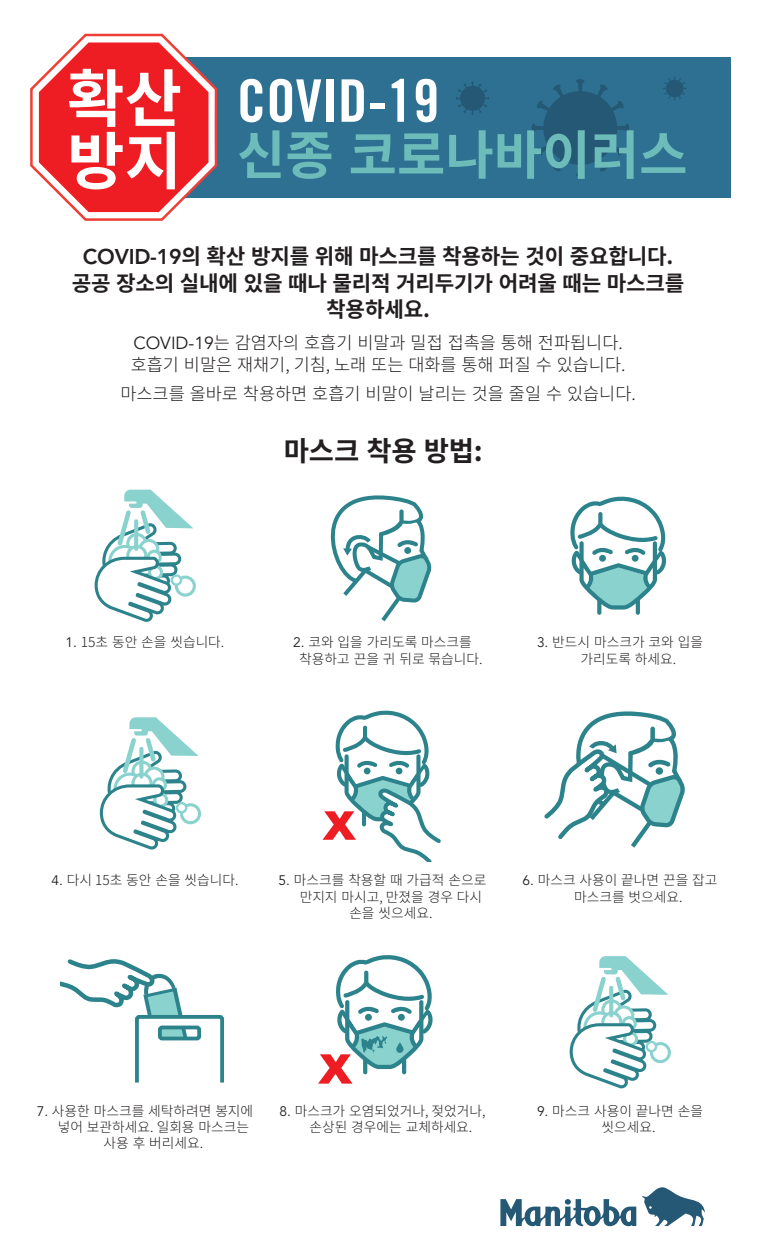
<style>
.page{position:relative;width:765px;height:1260px;background:#fff}
.page>*{position:absolute;margin:0;border:0;box-sizing:border-box;transform-origin:0 0}
.t1{font:700 62.5px/62.5px "Noto Sans CJ Kkr";color:#fff}
.t2{font:58.75px "Trade Gothic LT Std Bd Cn 20";color:#fff}
.t3{font:700 52.62px "Noto Sans CJ Kkr";color:#6dbcba}
.t4{font:700 27.5px "Noto Sans CJ Kkr";letter-spacing:-.01em;color:#231f20}
.t5{font:700 21.25px/26.2px "Noto Sans CJ Kkr";letter-spacing:-.01em;color:#231f20;text-align:center}
.t6{font:300 17.5px/21.2px "Noto Sans CJ Kkr";color:#231f20}
.t7{font:300 13.75px/16.2px "Noto Sans CJ Kkr";color:#231f20}
.s1{font-family:"Avenir LT SLI Std Heavy";font-weight:400}
.s2{font-family:"Avenir LT SLI Std Book";font-weight:400}
</style>
<div class="page">
<div style="left:79px;top:58px;width:652px;height:140px;background:#2e7092"></div>
<svg style="left:30px;top:34px;width:190px;height:187px"></svg>
<svg style="left:531px;top:79px;width:98px;height:98px"></svg>
<svg style="left:456px;top:82px;width:33px;height:33px"></svg>
<svg style="left:663px;top:77px;width:23px;height:23px"></svg>
<svg style="left:175px;top:576px;width:21px;height:21px"></svg>
<svg style="left:94px;top:490px;width:99px;height:132px"></svg>
<div style="left:171px;top:574px;width:11px;height:12px;background:#fff;border:2px solid #8ad2ce;border-radius:50%"></div>
<svg style="left:134px;top:519px;width:4px;height:32px"></svg>
<svg style="left:330px;top:495px;width:102px;height:127px"></svg>
<svg style="left:570px;top:496px;width:96px;height:119px"></svg>
<svg style="left:180px;top:803px;width:21px;height:21px"></svg>
<svg style="left:99px;top:717px;width:100px;height:133px"></svg>
<div style="left:176px;top:802px;width:11px;height:11px;background:#fff;border:2px solid #8ad2ce;border-radius:50%"></div>
<svg style="left:139px;top:747px;width:4px;height:32px"></svg>
<svg style="left:323px;top:710px;width:118px;height:151px"></svg>
<svg style="left:544px;top:711px;width:141px;height:137px"></svg>
<svg style="left:60px;top:959px;width:164px;height:124px"></svg>
<svg style="left:318px;top:955px;width:115px;height:129px"></svg>
<svg style="left:650px;top:1042px;width:21px;height:21px"></svg>
<svg style="left:569px;top:956px;width:99px;height:133px"></svg>
<div style="left:646px;top:1041px;width:11px;height:11px;background:#fff;border:2px solid #8ad2ce;border-radius:50%"></div>
<svg style="left:609px;top:986px;width:4px;height:31px"></svg>
<svg style="left:642px;top:1187px;width:63px;height:39px"></svg>
<svg style="left:500px;top:1199px;width:136px;height:27px"></svg>
<h1 class="t1" style="left:67px;top:69px;width:117px">확산 방지</h1>
<h2 class="t2" style="left:237px;top:65px;width:204px">COVID-19</h2>
<h3 class="t3" style="left:237px;top:125px;width:452px">신종 코로나바이러스</h3>
<h3 class="t5" style="left:72px;top:244px;width:614px"><span class="s1">COVID-19</span>의 확산 방지를 위해 마스크를 착용하는 것이 중요합니다. 공공 장소의 실내에 있을 때나 물리적 거리두기가 어려울 때는 마스크를 착용하세요.</h3>
<p class="t6" style="left:131px;top:333px;width:496px"><span class="s2">COVID-19</span>는 감염자의 호흡기 비말과 밀접 접촉을 통해 전파됩니다. 호흡기 비말은 재채기, 기침, 노래 또는 대화를 통해 퍼질 수 있습니다.</p>
<p class="t6" style="left:120px;top:383px;width:517px">마스크를 올바로 착용하면 호흡기 비말이 날리는 것을 줄일 수 있습니다.</p>
<h3 class="t4" style="left:284px;top:436px;width:200px">마스크 착용 방법:</h3>
<p class="t7" style="left:66px;top:635px;width:160px"><span class="s2">1.</span> 15초 동안 손을 씻습니다.</p>
<p class="t7" style="left:299px;top:635px;width:185px;text-indent:-6px"><span class="s2">2.</span> 코와 입을 가리도록 마스크를 착용하고 끈을 귀 뒤로 묶습니다.</p>
<p class="t7" style="left:581px;top:635px;width:124px;text-indent:-44px"><span class="s2">3.</span> 반드시 마스크가 코와 입을 가리도록 하세요.</p>
<p class="t7" style="left:51px;top:873px;width:189px"><span class="s2">4.</span> 다시 15초 동안 손을 씻습니다.</p>
<p class="t7" style="left:279px;top:873px;width:209px"><span class="s2">5.</span> 마스크를 착용할 때 가급적 손으로</p>
<p class="t7" style="left:300px;top:889px;width:184px">만지지 마시고, 만졌을 경우 다시</p>
<p class="t7" style="left:349px;top:905px;width:85px">손을 씻으세요.</p>
<p class="t7" style="left:574px;top:873px;width:145px;text-indent:-52px"><span class="s2">6.</span> 마스크 사용이 끝나면 끈을 잡고 마스크를 벗으세요.</p>
<p class="t7" style="left:37px;top:1103px;width:218px"><span class="s2">7.</span> 사용한 마스크를 세탁하려면 봉지에</p>
<p class="t7" style="left:58px;top:1119px;width:193px">넣어 보관하세요. 일회용 마스크는</p>
<p class="t7" style="left:104px;top:1135px;width:101px">사용 후 버리세요.</p>
<p class="t7" style="left:309px;top:1103px;width:178px;text-indent:-30px"><span class="s2">8.</span> 마스크가 오염되었거나, 젖었거나, 손상된 경우에는 교체하세요.</p>
<p class="t7" style="left:601px;top:1103px;width:103px;text-indent:-64px"><span class="s2">9.</span> 마스크 사용이 끝나면 손을 씻으세요.</p>
</div>
